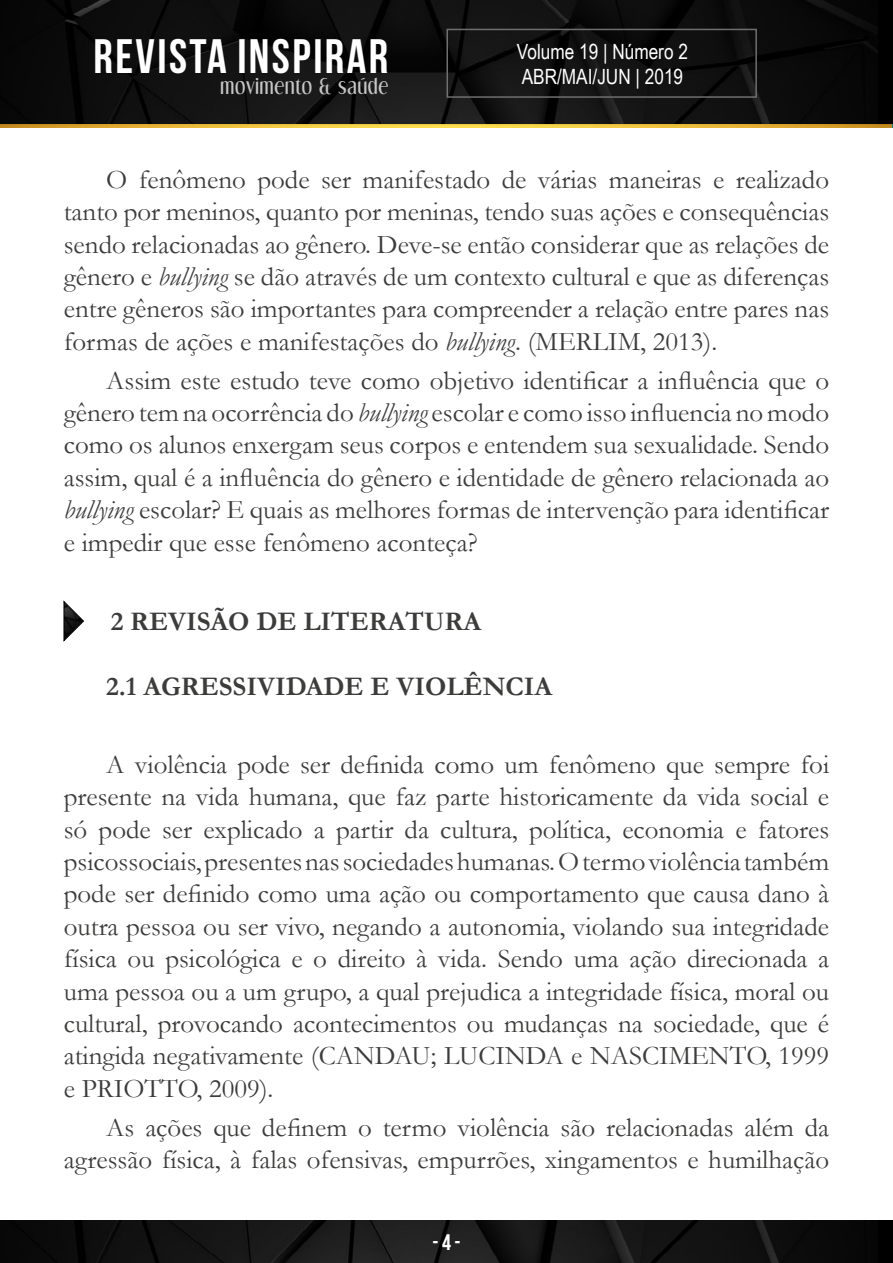
<style>
.page{position:relative;width:893px;height:1263px;background:#fff}
.page>*{position:absolute;margin:0;border:0;box-sizing:border-box;transform-origin:0 0}
.t1{font:700 48.3px "Bebas Neue";letter-spacing:.05em;color:#fff}
.t2{font:27px/32.4px "Garamond";color:#3c3c3b;text-align:justify}
.t3{font:700 27px "Garamond";color:#3c3c3b}
.t4{font:700 22.5px "Bebas Neue";color:#fff}
.t5{font:21px/25.2px "Arial Narrow";color:#fff}
.t6{font:18.9px "Dream Orphans";letter-spacing:.05em;color:#c6c6c6}
.s1{font-style:italic}
</style>
<div class="page">
<img style="left:0;top:124px;width:891px;height:4px">
<img style="left:0;top:0;width:878px;height:124px">
<div style="left:446px;top:29px;width:311px;height:69px;border:2px solid #706f6f"></div>
<img style="left:0;top:1220px;width:878px;height:43px">
<svg style="left:64px;top:601px;width:20px;height:40px"></svg>
<h1 class="t1" style="left:94px;top:29px;width:296px">REVISTA INSPIRAR</h1>
<p class="t6" style="left:220px;top:75px;width:169px">movimento &amp; saúde</p>
<p class="t5" style="left:517px;top:38px;width:173px">Volume 19 | Número 2<br>ABR/MAI/JUN | 2019</p>
<p class="t2" style="left:64px;top:162px;width:767px;text-indent:43px">O fenômeno pode ser manifestado de várias maneiras e realizado tanto por meninos, quanto por meninas, tendo suas ações e consequências sendo relacionadas ao gênero. Deve-se então considerar que as relações de gênero e <span class="s1">bullying</span> se dão através de um contexto cultural e que as diferenças entre gêneros são importantes para compreender a relação entre pares nas formas de ações e manifestações do <span class="s1">bullying</span>. (MERLIM, 2013).</p>
<p class="t2" style="left:64px;top:363px;width:767px;text-indent:43px">Assim este estudo teve como objetivo identificar a influência que o gênero tem na ocorrência do <span class="s1">bullying</span> escolar e como isso influencia no modo como os alunos enxergam seus corpos e entendem sua sexualidade. Sendo assim, qual é a influência do gênero e identidade de gênero relacionada ao <span class="s1">bullying</span> escolar? E quais as melhores formas de intervenção para identificar e impedir que esse fenômeno aconteça?</p>
<p class="t3" style="left:111px;top:603px;width:372px">2 REVISÃO DE LITERATURA</p>
<p class="t3" style="left:106px;top:668px;width:447px">2.1 AGRESSIVIDADE E VIOLÊNCIA</p>
<p class="t2" style="left:64px;top:747px;width:767px;text-indent:43px">A violência pode ser definida como um fenômeno que sempre foi presente na vida humana, que faz parte historicamente da vida social e só pode ser explicado a partir da cultura, política, economia e fatores psicossociais, presentes nas sociedades humanas. O termo violência também pode ser definido como uma ação ou comportamento que causa dano à outra pessoa ou ser vivo, negando a autonomia, violando sua integridade física ou psicológica e o direito à vida. Sendo uma ação direcionada a uma pessoa ou a um grupo, a qual prejudica a integridade física, moral ou cultural, provocando acontecimentos ou mudanças na sociedade, que é atingida negativamente (CANDAU; LUCINDA e NASCIMENTO, 1999 e PRIOTTO, 2009).</p>
<p class="t2" style="left:64px;top:1110px;width:767px;text-align:right">As ações que definem o termo violência são relacionadas além da agressão física, à falas ofensivas, empurrões, xingamentos e humilhação</p>
<p class="t4" style="left:432px;top:1230px;width:30px">- 4 -</p>
</div>
